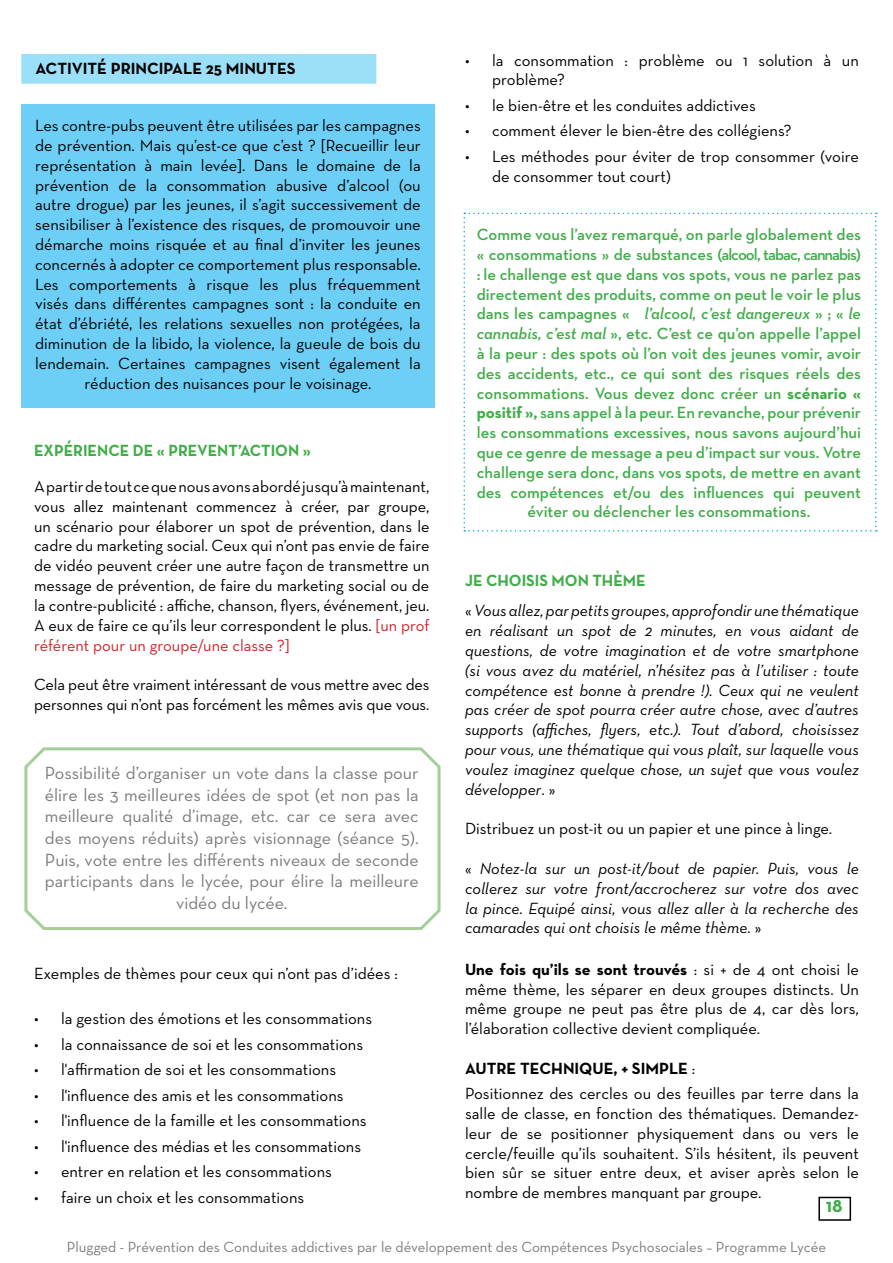
<style>
.page{position:relative;width:893px;height:1263px;background:#fff}
.page>*{position:absolute;margin:0;border:0;box-sizing:border-box;transform-origin:0 0}
.t1{font:700 19.5px "Neutra Text";color:#41ad49}
.t2{font:18px/21.6px "Neutra Text";color:#7b7c7f;text-align:center}
.t3{font:16.5px/19.8px "Neutra Text";color:#000}
.t4{font:italic 16.5px/19.8px "Neutra Text";color:#000;text-align:justify}
.t5{font:600 16.5px/19.8px "Neutraface 2 Text";color:#41ad49;text-align:justify}
.t6{font:700 16.5px "Neutra Text";color:#000}
.t7{font:16.5px "Neutra Text Demi Italic Alt";color:#41ad49}
.t8{font:700 16.5px "Neutra Text";color:#41ad49}
.t9{font:15px "Neutra Text";color:#7b7c7f}
.s1{font-family:"Neutraface 2 Text";font-weight:600}
.s2{font-family:"Neutra Text Demi Italic Alt";font-weight:400}
.s3{font-family:"Neutra Text";font-weight:700}
.s4{color:#d2232a}
.s5{font-weight:700;font-style:normal;color:#41ad49}
.s6{font-style:normal}
.s7{font-weight:700}
</style>
<div class="page">
<svg style="left:463px;top:213px;width:414px;height:318px"></svg>
<div style="left:21px;top:105px;width:413px;height:303px;background:#6dcff6"></div>
<svg style="left:24px;top:747px;width:417px;height:183px"></svg>
<div style="left:21px;top:54px;width:355px;height:30px;background:#9cdff8"></div>
<div style="left:818px;top:1197px;width:33px;height:24px;border:2px solid #000"></div>
<p class="t6" style="left:36px;top:58px;width:10px">ACTIVIT</p>
<p class="t6" style="left:97px;top:58px;width:200px">É PRINCIPALE 25 MINUTES</p>
<p class="t3" style="left:492px;top:50px;width:368px;text-indent:-27px">• la consommation : problème ou 1 solution à un problème?</p>
<p class="t3" style="left:465px;top:95px;width:292px">• le bien-être et les conduites addictives</p>
<p class="t3" style="left:465px;top:121px;width:328px">• comment élever le bien-être des collégiens?</p>
<p class="t3" style="left:492px;top:146px;width:368px;text-indent:-27px">• Les méthodes pour éviter de trop consommer (voire de consommer tout court)</p>
<p class="t3" style="left:35px;top:115px;width:387px;text-align:center">Les contre-pubs peuvent être utilisées par les campagnes de prévention. Mais qu’est-ce que c’est ? [Recueillir leur représentation à main levée]. Dans le domaine de la prévention de la consommation abusive d’alcool (ou autre drogue) par les jeunes, il s’agit successivement de sensibiliser à l’existence des risques, de promouvoir une démarche moins risquée et au final d’inviter les jeunes concernés à adopter ce comportement plus responsable.<br>Les comportements à risque les plus fréquemment visés dans différentes campagnes sont : la conduite en état d’ébriété, les relations sexuelles non protégées, la diminution de la libido, la violence, la gueule de bois du lendemain. Certaines campagnes visent également la réduction des nuisances pour le voisinage.</p>
<p class="t5" style="left:477px;top:224px;width:386px">Comme vous l’avez remarqué, on parle globalement des « consommations » de substances (alcool, tabac, cannabis) : le challenge est que dans vos spots, vous ne parlez pas directement des produits, comme on peut le voir le plus</p>
<p class="t7" style="left:477px;top:304px;width:386px"><span class="s1">dans les campagnes «</span> l’alcool, c’est dangereux <span class="s1">» ; «</span> le</p>
<p class="t5" style="left:477px;top:323px;width:386px;text-align:center"><span class="s2">cannabis, c’est mal</span> », etc. C’est ce qu’on appelle l’appel à la peur : des spots où l’on voit des jeunes vomir, avoir des accidents, etc., ce qui sont des risques réels des consommations. Vous devez donc créer un <span class="s3">SCÉNARIO « POSITIF »,</span> sans appel à la peur. En revanche, pour prévenir les consommations excessives, nous savons aujourd’hui que ce genre de message a peu d’impact sur vous. Votre challenge sera donc, dans vos spots, de mettre en avant des compétences et/ou des influences qui peuvent éviter ou déclencher les consommations.</p>
<p class="t8" style="left:34px;top:440px;width:217px">EXPÉRI ENCE DE « PREVENT’ACTION</p>
<p class="t8" style="left:303px;top:440px;width:10px">»</p>
<p class="t3" style="left:34px;top:476px;width:397px;text-align:justify">A partir de tout ce que nous avons abordé jusqu’à maintenant, vous allez maintenant commencez à créer, par groupe, un scénario pour élaborer un spot de prévention, dans le cadre du marketing social. Ceux qui n’ont pas envie de faire de vidéo peuvent créer une autre façon de transmettre un message de prévention, de faire du marketing social ou de la contre-publicité : affiche, chanson, flyers, événement, jeu.<br>A eux de faire ce qu’ils leur correspondent le plus. <span class="s4">[un prof référent pour un groupe/une classe ?]</span></p>
<p class="t3" style="left:34px;top:674px;width:397px">Cela peut être vraiment intéressant de vous mettre avec des personnes qui n’ont pas forcément les mêmes avis que vous.</p>
<p class="t4" style="left:465px;top:564px;width:395px;line-height:30.9px"><span class="s5">JE CHOISIS MON THÈME<br></span><span class="s6">«</span> Vous allez, par petits groupes, approfondir une thématique</p>
<p class="t4" style="left:465px;top:620px;width:395px">en réalisant un spot de 2 minutes, en vous aidant de questions, de votre imagination et de votre smartphone (si vous avez du matériel, n’hésitez pas à l’utiliser : toute compétence est bonne à prendre !). Ceux qui ne veulent pas créer de spot pourra créer autre chose, avec d’autres supports (affiches, flyers, etc.). Tout d’abord, choisissez pour vous, une thématique qui vous plaît, sur laquelle vous voulez imaginez quelque chose, un sujet que vous voulez développer<span class="s6">. »</span></p>
<p class="t3" style="left:465px;top:818px;width:369px">Distribuez un post-it ou un papier et une pince à linge.</p>
<p class="t4" style="left:465px;top:858px;width:395px"><span class="s6">«</span> Notez-la sur un post-it/bout de papier. Puis, vous le collerez sur votre front/accrocherez sur votre dos avec la pince. Equipé ainsi, vous allez aller à la recherche des camarades qui ont choisis le même thème. <span class="s6">»</span></p>
<p class="t3" style="left:465px;top:959px;width:395px;text-align:justify"><span class="s7">UNE FOIS QU’ILS SE SONT TROUVÉS</span> : si + de 4 ont choisi le même thème, les séparer en deux groupes distincts. U n même groupe ne peut pas être plus de 4, car dès lors, l’élaboration collective devient compliquée.</p>
<p class="t6" style="left:465px;top:1058px;width:127px">AUTRE TECHNIQUE</p>
<p class="t6" style="left:614px;top:1058px;width:56px">, + SIMPLE</p>
<p class="t2" style="left:45px;top:762px;width:375px">Possibilité d’organiser un vote dans la classe pour élire les 3 meilleures idées de spot (et non pas la meilleure qualité d’image, etc. car ce sera avec des moyens réduits) après visionnage (séance 5).<br>Puis, vote entre les différents niveaux de seconde participants dans le lycée, pour élire la meilleure vidéo du lycée.</p>
<p class="t3" style="left:34px;top:963px;width:365px">Exemples de thèmes pour ceux qui n’ont pas d’idées :</p>
<p class="t3" style="left:34px;top:1008px;width:340px">• la gestion des émotions et les consommations</p>
<p class="t3" style="left:34px;top:1034px;width:331px">• la connaissance de soi et les consommations</p>
<p class="t3" style="left:34px;top:1059px;width:304px">• l'affirmation de soi et les consommations</p>
<p class="t3" style="left:34px;top:1085px;width:311px">• l'influence des amis et les consommations</p>
<p class="t3" style="left:34px;top:1110px;width:334px">• l'influence de la famille et les consommations</p>
<p class="t3" style="left:34px;top:1136px;width:329px">• l'influence des médias et les consommations</p>
<p class="t3" style="left:34px;top:1161px;width:299px">• entrer en relation et les consommations</p>
<p class="t3" style="left:34px;top:1187px;width:272px">• faire un choix et les consommations</p>
<p class="t3" style="left:465px;top:1055px;width:395px;line-height:25.5px;text-indent:227px">:<br>Positionnez des cercles ou des feuilles par terre dans la</p>
<p class="t3" style="left:465px;top:1103px;width:395px;text-align:justify">salle de classe, en fonction des thématiques. Demandez&shy;leur de se positionner physiquement dans ou vers le cercle/feuille qu’ils souhaitent. S’ils hésitent, ils peuvent bien sûr se situer entre deux, et aviser après selon le nombre de membres manquant par groupe.</p>
<p class="t1" style="left:826px;top:1194px;width:18px">18</p>
<p class="t9" style="left:67px;top:1238px;width:760px">Plugged - Prévention des Conduites addictives par le développement des Compétences Psychosociales – Programme Lycée</p>
</div>
